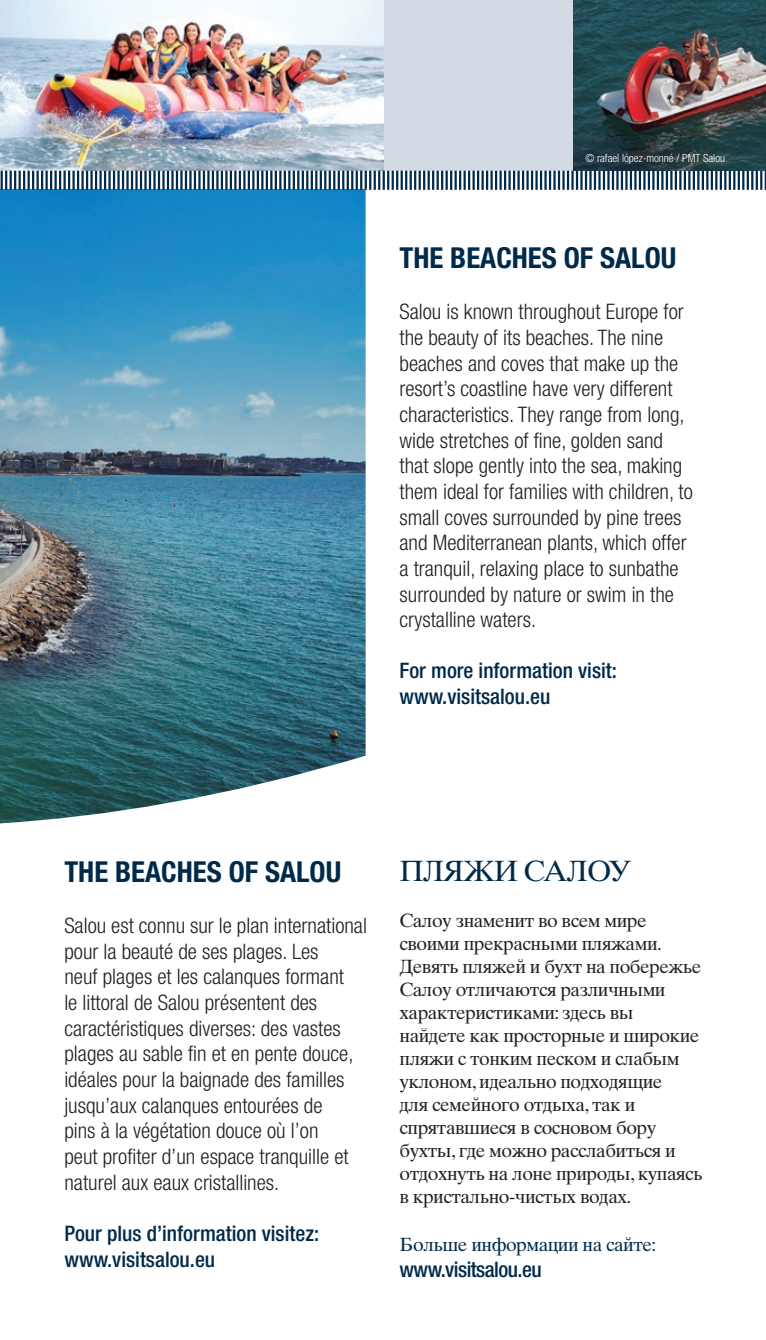
<style>
.page{position:relative;width:766px;height:1340px;background:#fff}
.page>*{position:absolute;margin:0;border:0;box-sizing:border-box;transform-origin:0 0}
.t1{font:29.25px "Times Ten Cyr Upright";letter-spacing:-.03em;color:#002a4a}
.t2{font:700 condensed 28.8px "Helvetica Neue";color:#002a4a}
.t3{font:300 condensed 21.38px/25.7px "Helvetica Neue";color:#231f20}
.t4{font:500 condensed 21.38px/25.7px "Helvetica Neue";color:#002a4a}
.t5{font:500 condensed 21.38px "Helvetica Neue";letter-spacing:-.025em;color:#002a4a}
.t6{font:19.12px/22.9px "Times Ten Cyr Upright";letter-spacing:-.025em;color:#231f20}
.t7{font:19.12px "Times Ten Cyr Upright";letter-spacing:-.025em;color:#002a4a}
.t8{font:300 condensed 11.25px "Helvetica Neue";color:#fff}
</style>
<div class="page">
<img style="left:0;top:189px;width:365px;height:634px">
<div style="left:352px;top:0;width:222px;height:171px;background:#d3dae4"></div>
<img style="left:574px;top:0;width:191px;height:171px">
<img style="left:1px;top:0;width:382px;height:171px">
<svg style="left:1px;top:171px;width:764px;height:19px"></svg>
<p class="t8" style="left:585px;top:152px;width:141px">© rafael lópez-monné / PMT Salou</p>
<h2 class="t2" style="left:399px;top:240px;width:278px">THE BEACHES OF SALOU</h2>
<p class="t3" style="left:399px;top:299px;width:295px">Salou is known throughout Europe for the beauty of its beaches. The nine beaches and coves that make up the resort’s coastline have very different characteristics. They range from long, wide stretches of fine, golden sand that slope gently into the sea, making them ideal for families with children, to small coves surrounded by pine trees and Mediterranean plants, which offer a tranquil, relaxing place to sunbathe surrounded by nature or swim in the crystalline waters.</p>
<p class="t4" style="left:399px;top:658px;width:219px">For more information visit: www.visitsalou.eu</p>
<h2 class="t2" style="left:64px;top:854px;width:278px">THE BEACHES OF SALOU</h2>
<p class="t3" style="left:64px;top:912px;width:304px">Salou est connu sur le plan international pour la beauté de ses plages. Les<br>neuf plages et les calanques formant<br>le littoral de Salou présentent des caractéristiques diverses: des vastes plages au sable fin et en pente douce, idéales pour la baignade des familles jusqu’aux calanques entourées de<br>pins à la végétation douce où l’on<br>peut profiter d’un espace tranquille et naturel aux eaux cristallines.</p>
<p class="t4" style="left:64px;top:1220px;width:256px">Pour plus d’information visitez: www.visitsalou.eu</p>
<h1 class="t1" style="left:399px;top:854px;width:233px">ПЛЯЖИ САЛОУ</h1>
<p class="t6" style="left:399px;top:909px;width:304px">Салоу знаменит во всем мире своими прекрасными пляжами.<br>Девять пляжей и бухт на побережье<br>Салоу отличаются различными характеристиками: здесь вы найдете как просторные и широкие пляжи с тонким песком и слабым уклоном, идеально подходящие<br>для семейного отдыха, так и спрятавшиеся в сосновом бору бухты, где можно расслабиться и отдохнуть на лоне природы, купаясь в кристально-чистых водах.</p>
<p class="t7" style="left:399px;top:1233px;width:258px">Больше информации на сайте:</p>
<p class="t5" style="left:399px;top:1256px;width:144px">www.visitsalou.eu</p>
</div>
